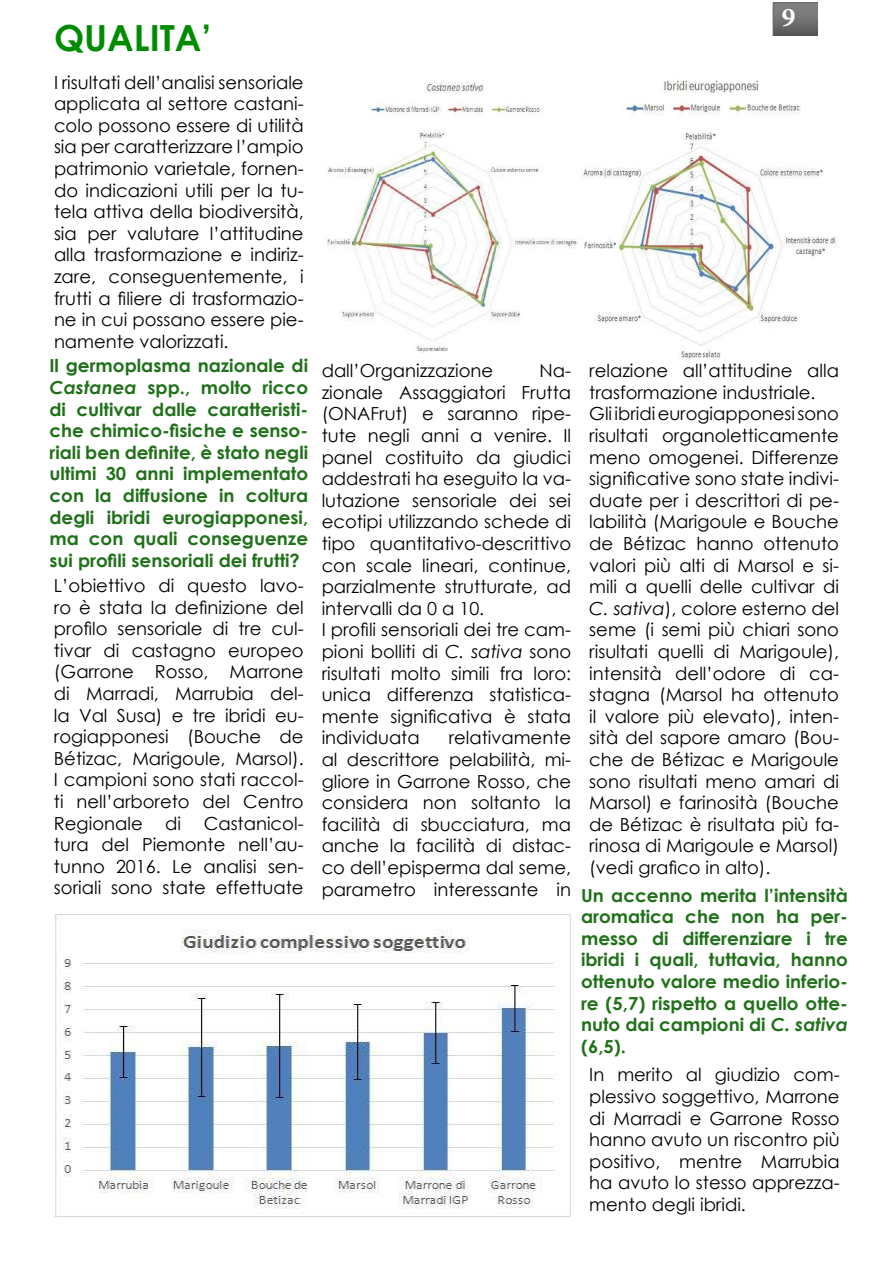
<style>
.page{position:relative;width:893px;height:1263px;background:#fff}
.page>*{position:absolute;margin:0;border:0;box-sizing:border-box;transform-origin:0 0}
.t1{font:700 36px "Century Gothic";color:#008c00}
.t2{font:700 27px "Minion Pro";color:#fff}
.t3{font:18px/21.6px "Century Gothic";color:#000;text-align:justify}
.t4{font:700 18px/21.6px "Century Gothic";color:#20711a;text-align:justify}
.s1{font-style:italic}
</style>
<div class="page">
<svg style="left:773px;top:2px;width:45px;height:33px"></svg>
<img style="left:54px;top:913px;width:517px;height:304px">
<img style="left:327px;top:80px;width:510px;height:280px">
<h1 class="t1" style="left:54px;top:10px;width:159px">QUALITA’</h1>
<p class="t3" style="left:54px;top:71px;width:251px">I risultati dell’analisi sensoriale applicata al settore castani&shy;colo possono essere di utilità sia per caratterizzare l’ampio patrimonio varietale, fornen&shy;do indicazioni utili per la tu&shy;tela attiva della biodiversità, sia per valutare l’attitudine alla trasformazione e indiriz&shy;zare, conseguentemente, i frutti a filiere di trasformazio&shy;ne in cui possano essere pie&shy;namente valorizzati.</p>
<p class="t4" style="left:50px;top:354px;width:260px">Il germoplasma nazionale di <span class="s1">Castanea</span> spp., molto ricco di cultivar dalle caratteristi&shy;che chimico-fisiche e senso&shy;riali ben definite, è stato negli ultimi 30 anni implementato con la diffusione in coltura degli ibridi eurogiapponesi, ma con quali conseguenze sui profili sensoriali dei frutti?</p>
<p class="t3" style="left:54px;top:574px;width:251px">L’obiettivo di questo lavo&shy;ro è stata la definizione del profilo sensoriale di tre cul&shy;tivar di castagno europeo (Garrone Rosso, Marrone di Marradi, Marrubia del&shy;la Val Susa) e tre ibridi eu&shy;rogiapponesi (Bouche de Bétizac, Marigoule, Marsol).<br>I campioni sono stati raccol&shy;ti nell’arboreto del Centro Regionale</p>
<p class="t3" style="left:54px;top:812px;width:251px;text-indent:150px">Castanicol&shy;tura del Piemonte nell’au&shy;tunno 2016. Le analisi sen&shy;soriali sono state effettuate</p>
<p class="t3" style="left:165px;top:812px;width:17px">di</p>
<h2 class="t2" style="left:782px;top:-2px;width:15px">9</h2>
<p class="t3" style="left:322px;top:359px;width:173px">dall’Organizzazione</p>
<p class="t3" style="left:322px;top:359px;width:251px;text-align:left;text-indent:218px">Na&shy;zionale Assaggiatori Frutta (ONAFrut) e saranno ripe&shy;tute negli anni a venire. Il panel costituito da giudici addestrati ha eseguito la va&shy;lutazione sensoriale dei sei ecotipi utilizzando schede di tipo quantitativo-descrittivo con scale lineari, continue, parzialmente strutturate, ad intervalli da 0 a 10.<br>I profili sensoriali dei tre cam&shy;pioni bolliti di <span class="s1">C. sativa</span> sono risultati molto simili fra loro: unica differenza statistica&shy;mente significativa è stata individuata</p>
<p class="t3" style="left:322px;top:727px;width:251px;text-indent:127px">relativamente al descrittore pelabilità, mi&shy;gliore in Garrone Rosso, che considera non soltanto la facilità di sbucciatura, ma anche la facilità di distac&shy;co dell’episperma dal seme, parametro interessante in</p>
<p class="t3" style="left:589px;top:359px;width:251px;text-align:left">relazione all’attitudine alla trasformazione industriale.<br>Gli ibridi eurogiapponesi sono risultati organoletticamente meno omogenei. Differenze significative sono state indivi&shy;duate per i descrittori di pe&shy;labilità (Marigoule e Bouche de Bétizac hanno ottenuto valori più alti di Marsol e si&shy;mili a quelli delle cultivar di<br><span class="s1">C. sativa</span>), colore esterno del seme (i semi più chiari sono risultati quelli di Marigoule), intensità dell’odore di ca&shy;stagna (Marsol ha ottenuto il valore più elevato), inten&shy;sità del sapore amaro (Bou&shy;che de Bétizac e Marigoule sono risultati meno amari di<br>Marsol) e farinosità (Bouche de Bétizac è risultata più fa&shy;rinosa di Marigoule e Marsol) (vedi grafico in alto).</p>
<p class="t4" style="left:581px;top:883px;width:268px">Un accenno merita l’intensità aromatica che non ha per&shy;messo di differenziare i tre ibridi i quali, tuttavia, hanno ottenuto valore medio inferio&shy;re (5,7) rispetto a quello otte&shy;nuto dai campioni di <span class="s1">C. sativa </span>(6,5).</p>
<p class="t3" style="left:589px;top:1064px;width:252px">In merito al giudizio com&shy;plessivo soggettivo, Marrone di Marradi e Garrone Rosso hanno avuto un riscontro più positivo, mentre Marrubia ha avuto lo stesso apprezza&shy;mento degli ibridi.</p>
</div>
